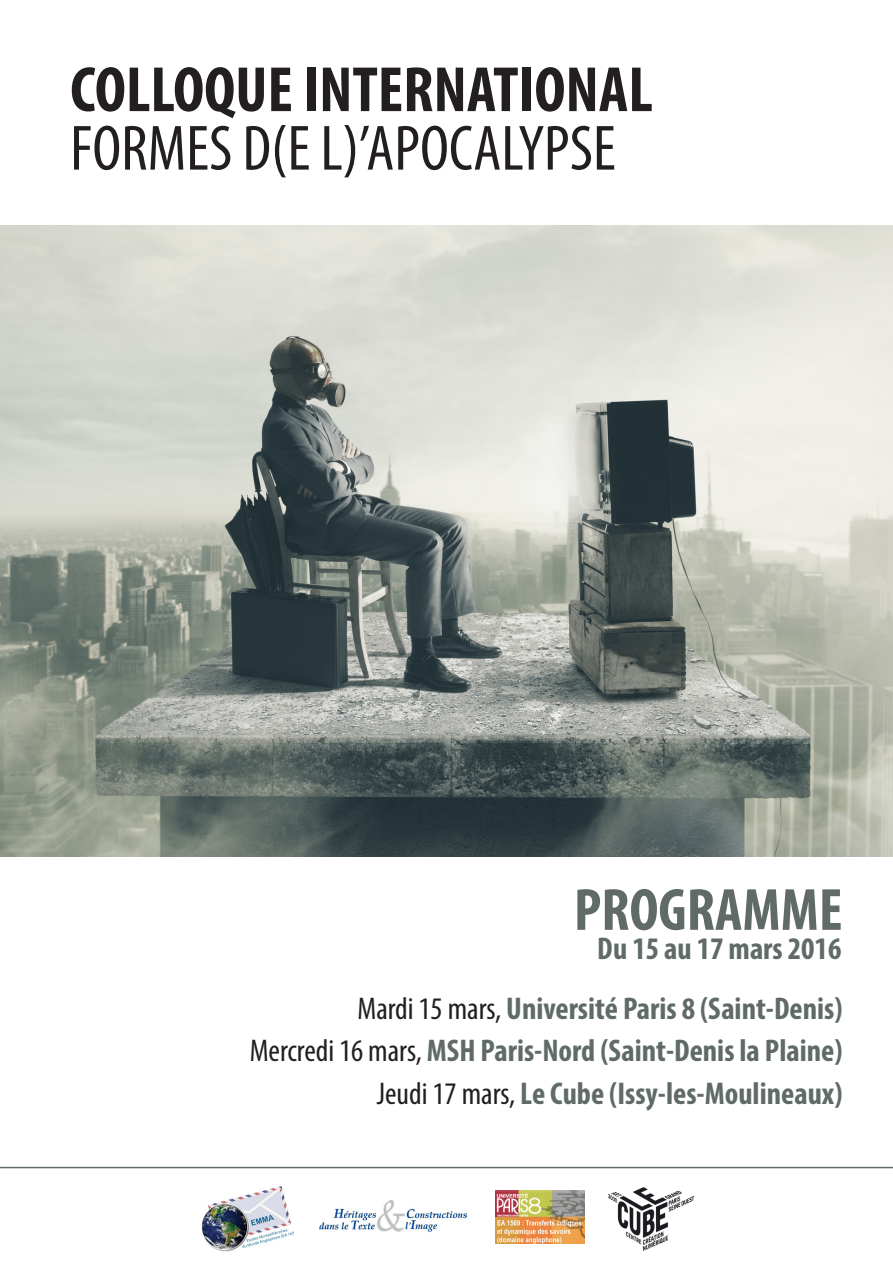
<style>
.page{position:relative;width:893px;height:1263px;background:#fff}
.page>*{position:absolute;margin:0;border:0;box-sizing:border-box;transform-origin:0 0}
.t1{font:condensed 64.5px "Myriad Pro";color:#231f20}
.t2{font:700 condensed 64.5px "Myriad Pro";color:#231f20}
.t3{font:700 condensed 60px "Myriad Pro";color:#606b66}
.t4{font:700 condensed 31.5px/42.3px "Myriad Pro";color:#606b66;text-align:right}
.s1{font-weight:400;color:#231f20}
</style>
<div class="page">
<img style="left:201px;top:1187px;width:93px;height:64px">
<img style="left:319px;top:1200px;width:147px;height:32px">
<img style="left:496px;top:1190px;width:89px;height:54px">
<img style="left:1px;top:226px;width:891px;height:630px">
<img style="left:609px;top:1187px;width:84px;height:64px">
<hr style="left:0;top:1167px;width:892px;height:1px;background:#5f6c66">
<h1 class="t2" style="left:70px;top:49px;width:584px">COLLOQUE INTERNATIONAL</h1>
<h1 class="t1" style="left:70px;top:109px;width:547px">FORMES D(E L)’APOCALYPSE</h1>
<h2 class="t3" style="left:574px;top:872px;width:270px">PROGRAMME</h2>
<p class="t4" style="left:597px;top:927px;width:246px">Du 15 au 17 mars 2016</p>
<p class="t4" style="left:250px;top:986px;width:594px"><span class="s1">Mardi 15 mars,</span> Université Paris 8 (Saint-Denis)<br><span class="s1">Mercredi 16 mars,</span> MSH Paris-Nord (Saint-Denis la Plaine)<br><span class="s1">Jeudi 17 mars,</span> Le Cube (Issy-les-Moulineaux)</p>
</div>
